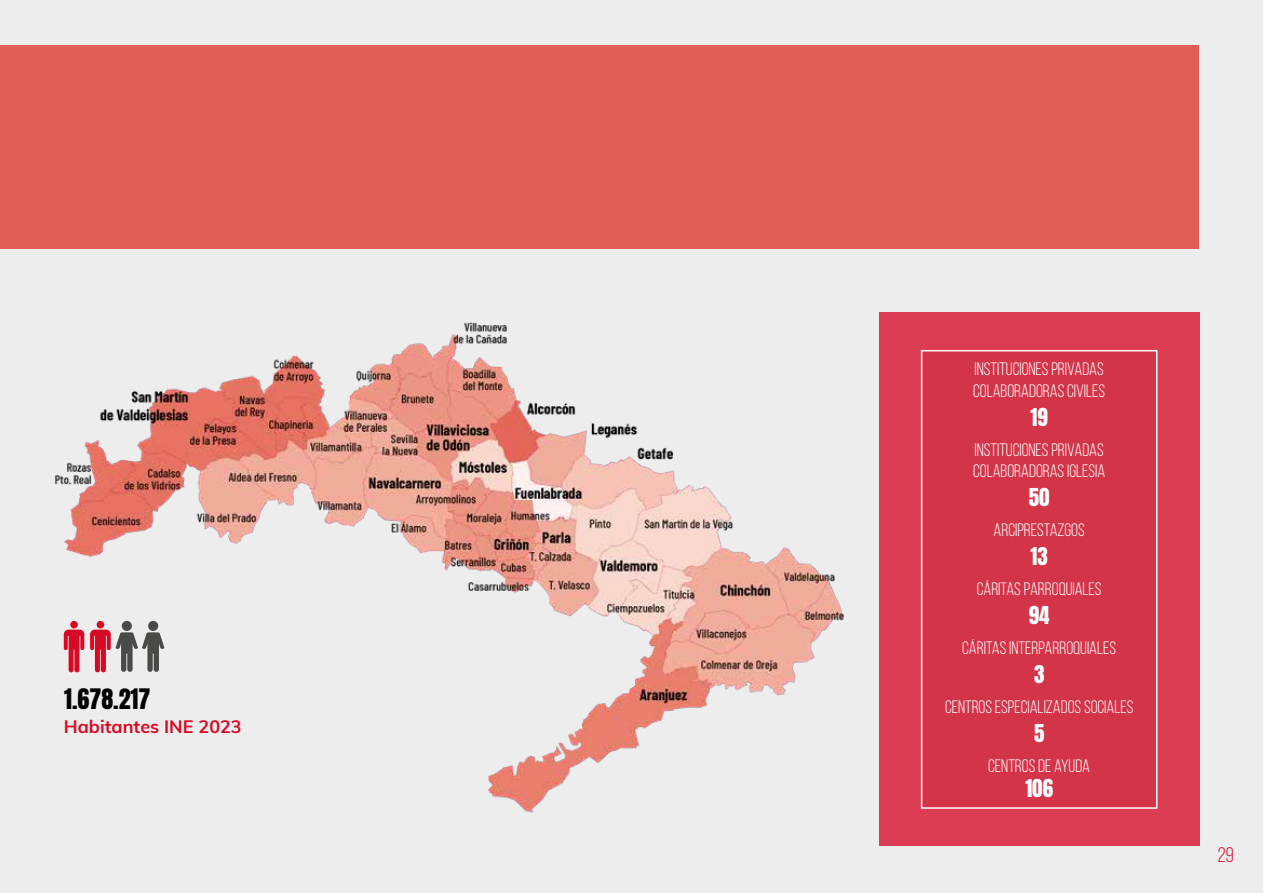
<style>
.page{position:relative;width:1263px;height:893px;background:#ededed}
.page>*{position:absolute;margin:0;border:0;box-sizing:border-box;transform-origin:0 0}
.t1{font:24px "Anton";color:#000}
.t2{font:21px "Anton";color:#fff}
.t3{font:21px "Bebas Neue";color:#d70a25}
.t4{font:18px/21.6px "Bebas Neue";color:#fff}
.t5{font:700 18px "Muli";color:#d70a25}
</style>
<div class="page">
<img style="left:55px;top:312px;width:889px;height:501px">
<div style="left:879px;top:313px;width:320px;height:533px;background:#d33448"></div>
<div style="left:921px;top:350px;width:236px;height:459px;border:2px solid #fff"></div>
<svg style="left:64px;top:621px;width:20px;height:51px"></svg>
<svg style="left:90px;top:621px;width:74px;height:51px"></svg>
<div style="left:0;top:46px;width:1199px;height:203px;background:#e05e55"></div>
<h1 class="t1" style="left:64px;top:687px;width:88px">1.678.217</h1>
<p class="t5" style="left:64px;top:713px;width:179px">Habitantes INE 2023</p>
<p class="t4" style="left:973px;top:358px;width:134px">INSTITUCIONES PRIVADAS<br>COLABORADORAS CIVILES</p>
<p class="t2" style="left:1030px;top:406px;width:19px">19</p>
<p class="t4" style="left:973px;top:439px;width:134px">INSTITUCIONES PRIVADAS<br>COLABORADORAS IGLESIA</p>
<p class="t2" style="left:1029px;top:487px;width:22px">50</p>
<p class="t4" style="left:993px;top:519px;width:93px">ARCIPRESTAZGOS</p>
<p class="t2" style="left:1030px;top:545px;width:19px">13</p>
<p class="t4" style="left:977px;top:578px;width:126px">CÁRITAS PARROQUIALES</p>
<p class="t2" style="left:1029px;top:604px;width:22px">94</p>
<p class="t4" style="left:962px;top:637px;width:155px">CÁRITAS INTERPARROQUIALES</p>
<p class="t2" style="left:1034px;top:663px;width:12px">3</p>
<p class="t4" style="left:945px;top:696px;width:190px">CENTROS ESPECIALIZADOS SOCIALES</p>
<p class="t2" style="left:1034px;top:722px;width:12px">5</p>
<p class="t4" style="left:988px;top:755px;width:103px">CENTROS DE AYUDA</p>
<p class="t2" style="left:1025px;top:777px;width:29px">106</p>
<p class="t3" style="left:1218px;top:843px;width:17px">29</p>
</div>
